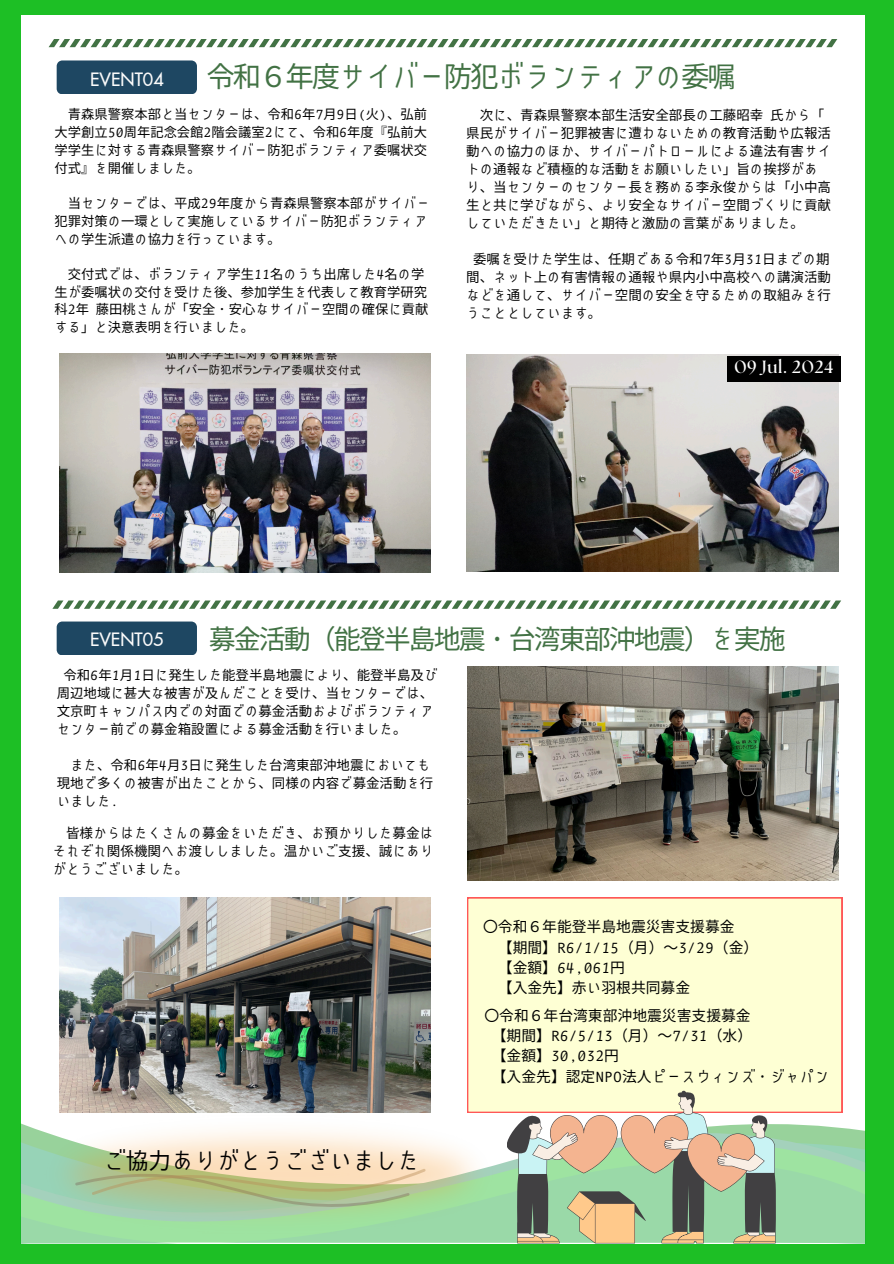
<style>
.page{position:relative;width:894px;height:1264px;background:#fff}
.page>*{position:absolute;margin:0;border:0;box-sizing:border-box;transform-origin:0 0}
.t1{font:28.5px "FGUIGEN";letter-spacing:-.075em;color:#427244}
.t2{font:27px "FGUIGEN";letter-spacing:-.075em;color:#427244}
.t3{font:22.65px "FGUIGEN";color:#000}
.t4{font:500 18px "Futura LT Pro";color:#fafafa}
.t5{font:700 17.7px "The Seasons";letter-spacing:.04em;color:#fff}
.t6{font:14.85px/20.2px "FGUIGEN";color:#000}
.t7{font:13.65px/18.1px "FGUIGEN";color:#000;text-align:justify}
.t8{font:13.5px/18px "FGUIGEN";color:#000}
.t9{font:13.35px/17.7px "FGUIGEN";color:#000}
</style>
<div class="page">
<div style="left:0;top:0;width:893px;height:1263px;background:#1dbf25"></div>
<div style="left:21px;top:16px;width:843px;height:1227px;background:#fff"></div>
<div style="left:57px;top:621px;width:140px;height:34px;background:#1e4762"></div>
<svg style="left:49px;top:39px;width:788px;height:8px"></svg>
<svg style="left:21px;top:1129px;width:844px;height:107px;background:#9fdaaa"></svg>
<img style="left:466px;top:354px;width:372px;height:217px">
<img style="left:60px;top:897px;width:370px;height:215px">
<div style="left:56px;top:60px;width:141px;height:34px;background:#1e4762"></div>
<img style="left:60px;top:353px;width:370px;height:219px">
<svg style="left:52px;top:600px;width:789px;height:9px"></svg>
<img style="left:45px;top:1129px;width:449px;height:104px">
<svg style="left:20px;top:1140px;width:437px;height:103px;background:#bbd6a9"></svg>
<img style="left:467px;top:666px;width:371px;height:214px">
<div style="left:467px;top:897px;width:374px;height:215px;background:#feffd4"></div>
<svg style="left:507px;top:1090px;width:268px;height:153px;background:#babb9d"></svg>
<div style="left:726px;top:356px;width:114px;height:25px;background:#000"></div>
<h6 class="t4" style="left:90px;top:71px;width:75px">EVENT04</h6>
<h6 class="t1" style="left:206px;top:62px;width:531px">令和６年度サイバー防犯ボランティアの委嘱</h6>
<h3 class="t4" style="left:86px;top:65px;width:75px">EVENT04</h3>
<p class="t9" style="left:55px;top:105px;width:374px;text-align:justify;text-indent:13px">青森県警察本部と当センターは、令和6年7月 9日 (火)、弘前大学創立50周年記念会館2階会議室2にて、令和6年度『弘前大学学生に対する青森県警察サイバー防犯ボランティア委嘱状交付式』を開催しました。</p>
<h5 class="t9" style="left:55px;top:194px;width:376px;text-indent:13px">当センターでは、平成29年度から青森県警察本部がサイバー犯罪対策の一環として実施しているサイバー防犯ボランティアへの学生派遣の協力を行っています。</h5>
<h5 class="t9" style="left:55px;top:265px;width:375px;text-indent:13px">交付式では、ボランティア学生11名のうち出席した4名の学生が委嘱状の交付を受けた後、参加学生を代表して教育学研究科2年藤田桃さんが「安全・安心なサイバー空間の確保に貢献する」と決意表明を行いました。</h5>
<p class="t8" style="left:466px;top:105px;width:366px;text-indent:14px">次に、青森県警察本部生活安全部長の工藤昭幸氏から「県民がサイバー犯罪被害に遭わないための教育活動や広報活動への協力のほか、サイバーパトロールによる違法有害サイトの通報など積極的な活動をお願いしたい」旨の挨拶があり、当センターのセンター長を務める李永俊からは「小中高生と共に学びながら、より安全なサイバー空間づくりに貢献していただきたい」と期待と激励の言葉がありました。</p>
<p class="t8" style="left:466px;top:249px;width:366px;text-align:justify;text-indent:7px">委嘱を受けた学生は、任期である令和7年3月 31日までの期間、ネット上の有害情報の通報や県内小中高校への講演活動などを通して、サイバー空間の安全を守るための取組みを行うこととしています。</p>
<p class="t5" style="left:734px;top:359px;width:100px">09 Jul. 2024</p>
<p class="t4" style="left:90px;top:631px;width:75px">EVENT05</p>
<p class="t2" style="left:209px;top:625px;width:578px">募金活動（能登半島地震・台湾東部沖地震）を実施</p>
<h2 class="t8" style="left:57px;top:666px;width:382px;text-indent:7px">令和6年1月 1日に発生した能登半島地震により、能登半島及び周辺地域に甚大な被害が及んだことを受け、当センターでは、文京町キャンパス内での対面での募金活動およびボランティアセンター前での募金箱設置による募金活動を行いました。</h2>
<h3 class="t8" style="left:57px;top:755px;width:377px;text-indent:13px">また、令和6年4月 3日に発生した台湾東部沖地震においても現地で多くの被害が出たことから、同様の内容で募金活動を行いました.</h3>
<h1 class="t7" style="left:52px;top:823px;width:382px;text-indent:14px">皆様からはたくさんの募金をいただき、お預かりした募金はそれぞれ関係機関へお渡ししました。温かいご支援、誠にありがとうございました。</h1>
<p class="t3" style="left:103px;top:1148px;width:318px">ご協力ありがとうございました</p>
<h6 class="t6" style="left:497px;top:916px;width:262px;text-indent:-15px">〇令和６年能登半島地震災害支援募金<br>【期間】R6/1/15（月）～3/29（金）【金額】64,061円<br>【入金先】赤い羽根共同募金</h6>
<h6 class="t6" style="left:491px;top:1005px;width:262px;text-indent:-7px">〇令和６年台湾東部沖地震災害支援募金【期間】R6/5/13（月）～7/31（水）【金額】30,032円</h6>
<h6 class="t6" style="left:491px;top:1065px;width:339px">【入金先】認定NPO法人ピースウィンズ・ジャパン</h6>
</div>
